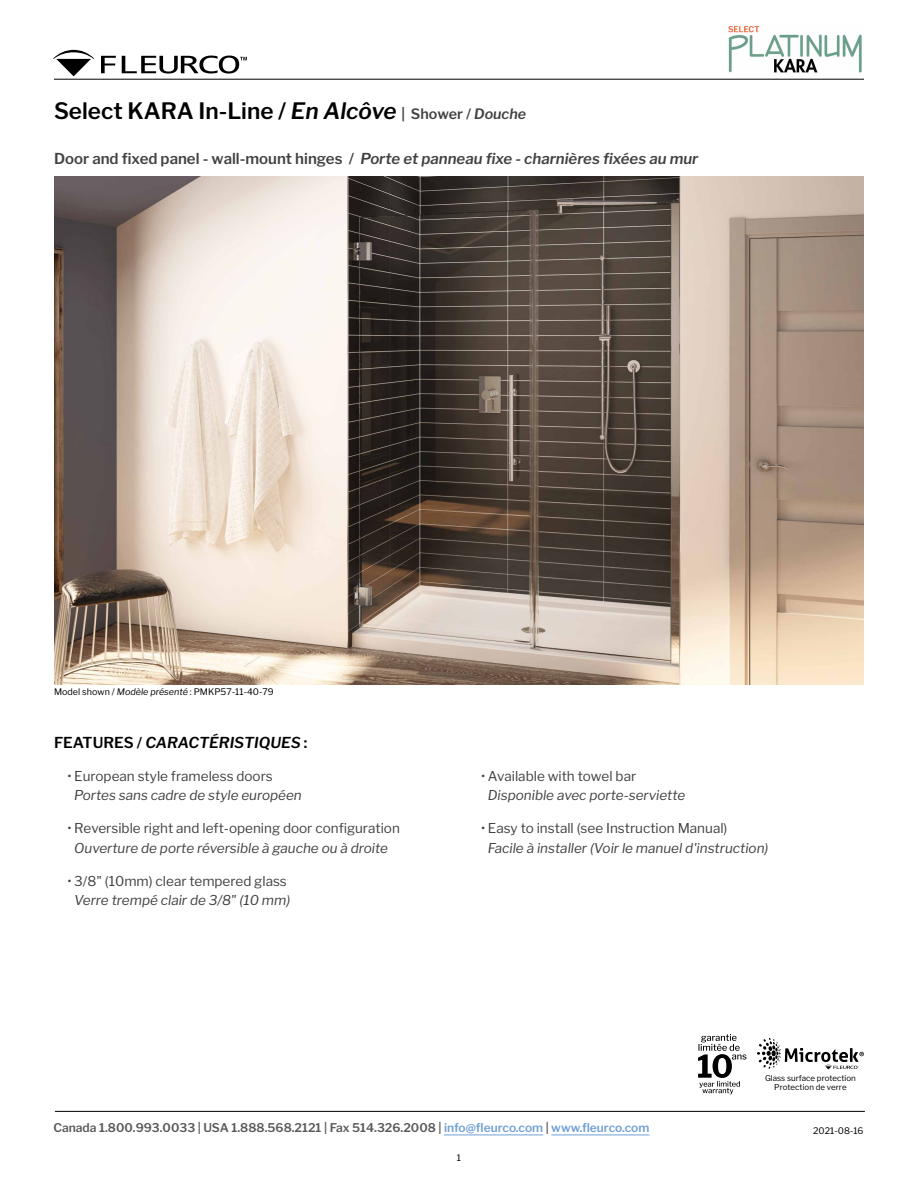
<style>
.page{position:relative;width:918px;height:1188px;background:#fff}
.page>*{position:absolute;margin:0;border:0;box-sizing:border-box;transform-origin:0 0}
.t1{font:600 22.5px "Libre Franklin";color:#000}
.t2{font:italic 600 15px "Libre Franklin";color:#414042}
.t3{font:italic 600 15px "Libre Franklin";color:#000}
.t4{font:italic 13.5px "Libre Franklin";color:#414042}
.t5{font:13.5px "Libre Franklin";color:#414042}
.t6{font:600 12px "Libre Franklin";color:#58595b}
.t7{font:9px "Libre Franklin";color:#000}
.t8{font:7.95px/9.6px "Libre Franklin";color:#000;text-align:center}
.s1{font-style:italic}
.s2{font-size:14.25px;color:#414042}
.s3{font-style:italic;font-size:14.25px;color:#414042}
.s4{font-style:normal}
.s5{color:#6f9fd5}
</style>
<div class="page">
<hr style="left:54px;top:79px;width:810px;height:1px;background:#000">
<svg style="left:101px;top:56px;width:15px;height:17px"></svg>
<svg style="left:53px;top:50px;width:41px;height:26px"></svg>
<svg style="left:122px;top:56px;width:125px;height:18px"></svg>
<hr style="left:55px;top:1111px;width:810px;height:1px;background:#000">
<hr style="left:444px;top:1135px;width:99px;height:1px;background:#6f9fd5">
<hr style="left:551px;top:1135px;width:98px;height:1px;background:#6f9fd5">
<svg style="left:698px;top:1034px;width:48px;height:60px"></svg>
<svg style="left:757px;top:1038px;width:107px;height:31px"></svg>
<img style="left:729px;top:26px;width:132px;height:47px">
<img style="left:55px;top:176px;width:808px;height:508px">
<h1 class="t1" style="left:54px;top:97px;width:474px">Select KARA In-Line / <span class="s1">En Alcôve</span> <span class="s2">| Shower /</span> <span class="s3">Douche</span></h1>
<p class="t2" style="left:54px;top:150px;width:646px"><span class="s4">Door and fixed panel - wall-mount hinges /</span> Porte et panneau fixe - charnières fixées au mur</p>
<p class="t7" style="left:54px;top:686px;width:221px">Model shown / <span class="s1">Modèle présenté</span> : PMKP57-11-40-79</p>
<p class="t3" style="left:54px;top:733px;width:255px"><span class="s4">FEATURES /</span> CARACTÉRISTIQUES <span class="s4">:</span></p>
<p class="t5" style="left:68px;top:768px;width:207px">• European style frameless doors</p>
<p class="t4" style="left:74px;top:787px;width:229px">Portes sans cadre de style européen</p>
<p class="t5" style="left:68px;top:820px;width:334px">• Reversible right and left-opening door configuration</p>
<p class="t4" style="left:74px;top:840px;width:315px">Ouverture de porte réversible à gauche ou à droite</p>
<p class="t5" style="left:68px;top:873px;width:221px">• 3/8" (10mm) clear tempered glass</p>
<p class="t4" style="left:74px;top:892px;width:218px">Verre trempé clair de 3/8" (10 mm)</p>
<p class="t5" style="left:481px;top:768px;width:157px">• Available with towel bar</p>
<p class="t4" style="left:488px;top:787px;width:199px">Disponible avec porte-serviette</p>
<p class="t5" style="left:481px;top:820px;width:248px">• Easy to install (see Instruction Manual)</p>
<p class="t4" style="left:488px;top:840px;width:282px">Facile à installer (Voir le manuel d'instruction)</p>
<p class="t8" style="left:765px;top:1073px;width:92px">Glass surface protection<br>Protection de verre</p>
<p class="t6" style="left:54px;top:1120px;width:597px">Canada 1.800.993.0033 | USA 1.888.568.2121 | Fax 514.326.2008 | <span class="s5">info@fleurco.com</span> | <span class="s5">www.fleurco.com</span></p>
<p class="t7" style="left:457px;top:1153px;width:6px">1</p>
<p class="t7" style="left:813px;top:1125px;width:52px">2021-08-16</p>
</div>
